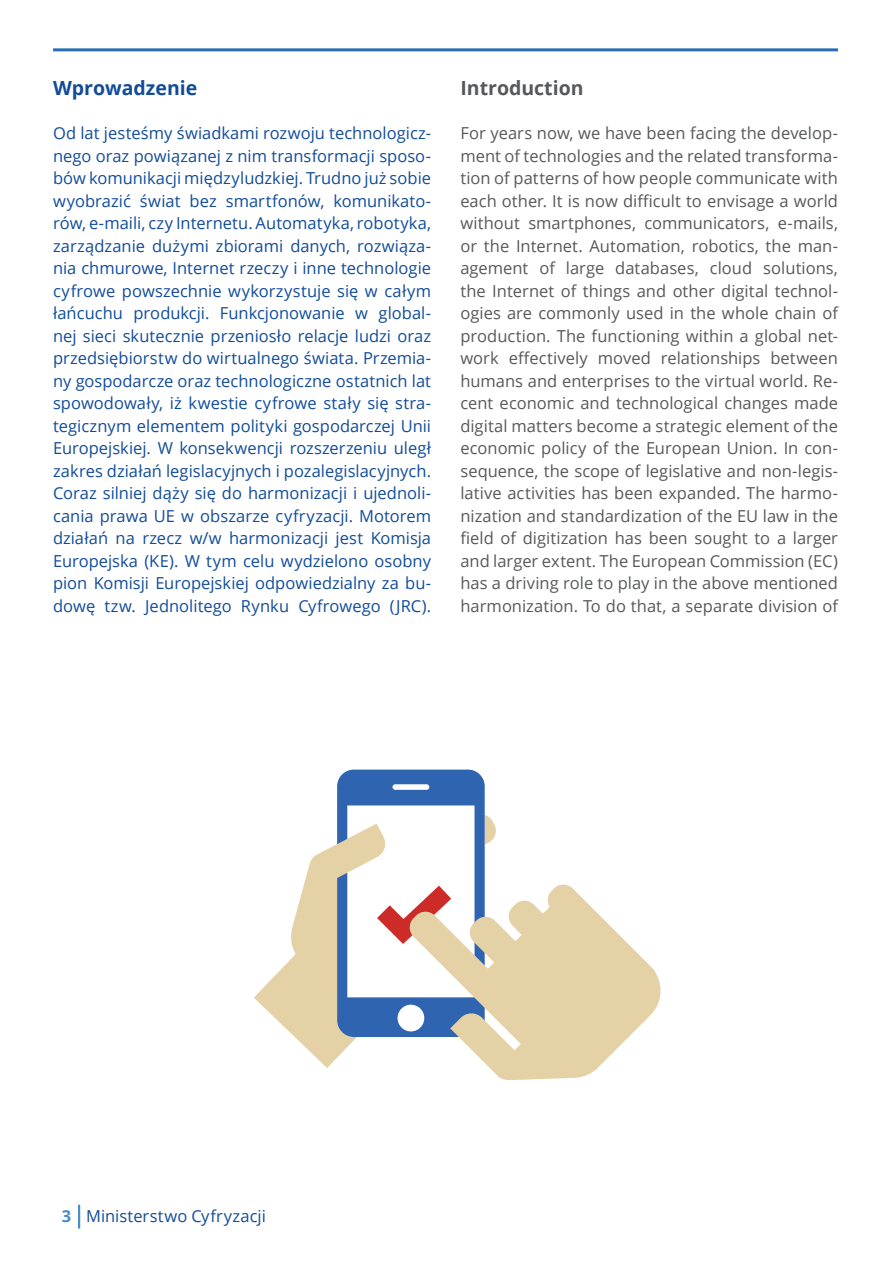
<style>
.page{position:relative;width:893px;height:1263px;background:#fff}
.page>*{position:absolute;margin:0;border:0;box-sizing:border-box;transform-origin:0 0}
.t1{font:700 19.5px "Open Sans";color:#57585a}
.t2{font:700 19.5px "Open Sans";color:#124c99}
.t3{font:16.5px/22.5px "Open Sans";color:#124c99;text-align:justify}
.t4{font:16.5px/22.5px "Open Sans";color:#57585a;text-align:justify}
.s1{font-weight:700;color:#4b8cca}
</style>
<div class="page">
<hr style="left:53px;top:48px;width:785px;height:3px;background:#296db6">
<hr style="left:78px;top:1205px;width:2px;height:23px;background:#4b8cca">
<svg style="left:254px;top:770px;width:231px;height:298px"></svg>
<svg style="left:408px;top:883px;width:253px;height:197px;fill:#e4d2a6"></svg>
<p class="t2" style="left:53px;top:75px;width:146px">Wprowadzenie</p>
<p class="t3" style="left:53px;top:121px;width:380px">Od lat jesteśmy świadkami rozwoju technologicz&shy;nego oraz powiązanej z nim transformacji sposo&shy;bów komunikacji międzyludzkiej. Trudno już sobie wyobrazić świat bez smartfonów, komunikato&shy;rów, e-maili, czy Internetu. Automatyka, robotyka, zarządzanie dużymi zbiorami danych, rozwiąza&shy;nia chmurowe, Internet rzeczy i inne technologie cyfrowe powszechnie wykorzystuje się w całym łańcuchu produkcji. Funkcjonowanie w global&shy;nej sieci skutecznie przeniosło relacje ludzi oraz przedsiębiorstw do wirtualnego świata. Przemia&shy;ny gospodarcze oraz technologiczne ostatnich lat spowodowały, iż kwestie cyfrowe stały się stra&shy;tegicznym elementem polityki gospodarczej Unii Europejskiej. W konsekwencji rozszerzeniu uległ zakres działań legislacyjnych i pozalegislacyjnych.<br>Coraz silniej dąży się do harmonizacji i ujednoli&shy;cania prawa UE w obszarze cyfryzacji. Motorem działań na rzecz w/w harmonizacji jest Komisja Europejska (KE). W tym celu wydzielono osobny pion Komisji Europejskiej odpowiedzialny za bu&shy;dowę tzw. Jednolitego Rynku Cyfrowego (JRC).</p>
<p class="t1" style="left:460px;top:75px;width:125px">Introduction</p>
<p class="t4" style="left:460px;top:121px;width:379px">For years now, we have been facing the develop&shy;ment of technologies and the related transforma&shy;tion of patterns of how people communicate with each other. It is now difficult to envisage a world without smartphones, communicators, e-mails, or the Internet. Automation, robotics, the man&shy;agement of large databases, cloud solutions, the Internet of things and other digital technol&shy;ogies are commonly used in the whole chain of production. The functioning within a global net&shy;work effectively moved relationships between humans and enterprises to the virtual world. Re&shy;cent economic and technological changes made digital matters become a strategic element of the economic policy of the European Union. In con&shy;sequence, the scope of legislative and non-legis&shy;lative activities has been expanded. The harmo&shy;nization and standardization of the EU law in the field of digitization has been sought to a larger and larger extent. The European Commission (EC) has a driving role to play in the above mentioned harmonization. To do that, a separate division of</p>
<p class="t3" style="left:62px;top:1204px;width:206px"><span class="s1">3</span> Ministerstwo Cyfryzacji</p>
</div>
